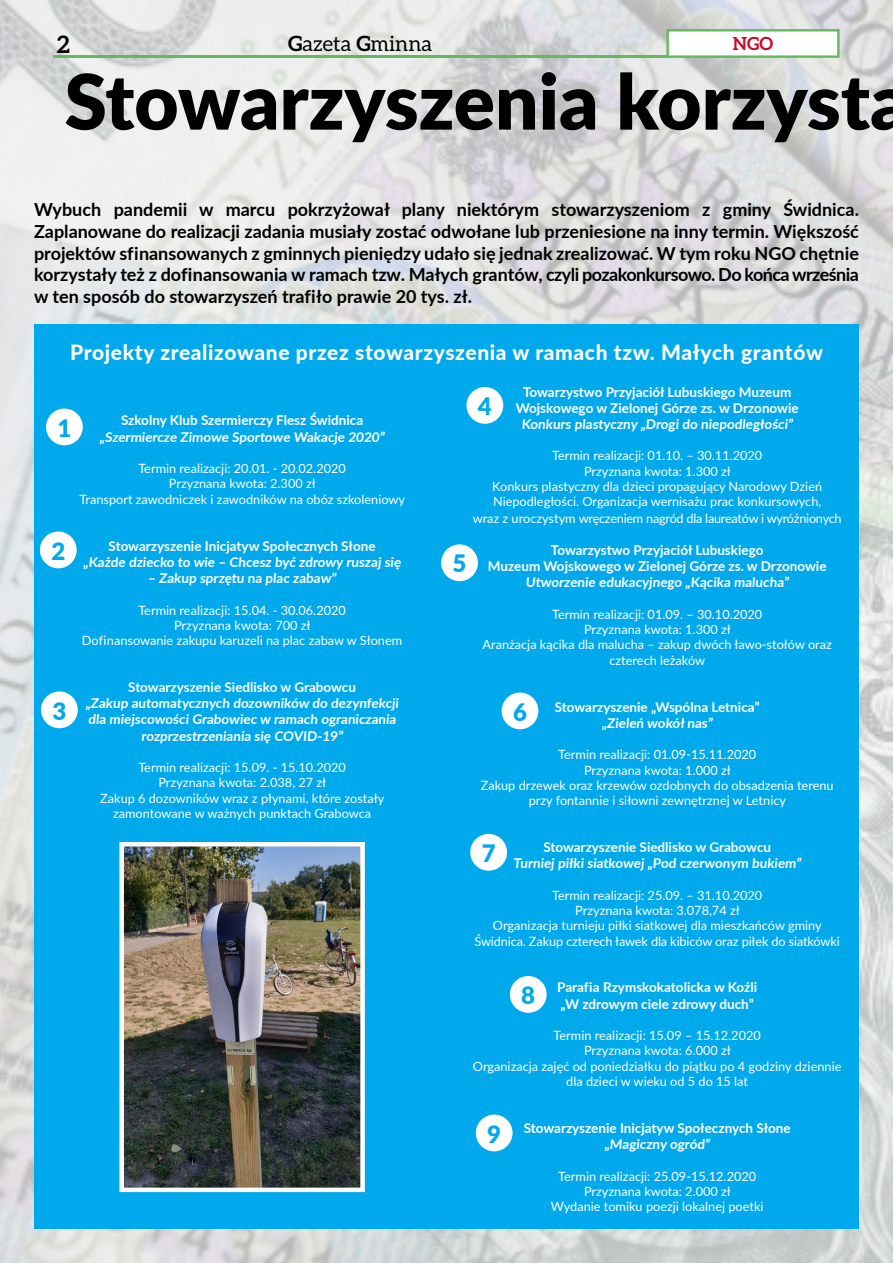
<style>
.page{position:relative;width:893px;height:1263px;background:#fff}
.page>*{position:absolute;margin:0;border:0;box-sizing:border-box;transform-origin:0 0}
.t1{font:900 76.5px "Lato";color:#000}
.t2{font:900 24px "Lato";color:#00a9ec}
.t3{font:700 24px "Aleo";color:#000}
.t4{font:800 21px "Lato";letter-spacing:.03em;color:#fff}
.t5{font:21px "Aleo";color:#000}
.t6{font:700 18px/21.6px "Lato";color:#000;text-align:justify}
.t7{font:700 18px "Aleo";color:#c60a27}
.t8{font:700 13.5px/16.2px "Lato";color:#fff;text-align:center}
.t9{font:12.75px/15.3px "Lato";color:#fff;text-align:center}
.s1{font-weight:700}
</style>
<div class="page">
<img style="left:0;top:0;width:893px;height:1263px">
<hr style="left:53px;top:56px;width:613px;height:2px;background:#61ba5b">
<div style="left:666px;top:29px;width:174px;height:29px;background:#fff;border:2px solid #61ba5b"></div>
<div style="left:34px;top:325px;width:825px;height:904px;background:#00a9ec"></div>
<img style="left:124px;top:847px;width:236px;height:340px">
<div style="left:119px;top:842px;width:246px;height:350px;border:4px solid #fff"></div>
<div style="left:46px;top:409px;width:37px;height:36px;background:#fff;border-radius:50%"></div>
<div style="left:40px;top:531px;width:37px;height:37px;background:#fff;border-radius:50%"></div>
<div style="left:41px;top:691px;width:37px;height:37px;background:#fff;border-radius:50%"></div>
<div style="left:466px;top:387px;width:37px;height:37px;background:#fff;border-radius:50%"></div>
<div style="left:441px;top:544px;width:37px;height:37px;background:#fff;border-radius:50%"></div>
<div style="left:502px;top:692px;width:36px;height:37px;background:#fff;border-radius:50%"></div>
<div style="left:470px;top:834px;width:37px;height:37px;background:#fff;border-radius:50%"></div>
<div style="left:510px;top:976px;width:37px;height:37px;background:#fff;border-radius:50%"></div>
<div style="left:476px;top:1114px;width:37px;height:37px;background:#fff;border-radius:50%"></div>
<h2 class="t3" style="left:57px;top:30px;width:15px">2</h2>
<h3 class="t5" style="left:288px;top:31px;width:146px"><span class="s1">G</span>azeta <span class="s1">G</span>minna</h3>
<h3 class="t7" style="left:733px;top:33px;width:42px">NGO</h3>
<h1 class="t1" style="left:65px;top:44px;width:847px">Stowarzyszenia korzysta</h1>
<p class="t6" style="left:34px;top:198px;width:826px">Wybuch pandemii w marcu pokrzyżował plany niektórym stowarzyszeniom z gminy Świdnica.<br>Zaplanowane do realizacji zadania musiały zostać odwołane lub przeniesione na inny termin. Większość projektów sfinansowanych z gminnych pieniędzy udało się jednak zrealizować. W tym roku NGO chętnie korzystały też z dofinansowania w ramach tzw. Małych grantów, czyli pozakonkursowo. Do końca września w ten sposób do stowarzyszeń trafiło prawie 20 tys. zł.</p>
<h3 class="t4" style="left:70px;top:337px;width:754px">Projekty zrealizowane przez stowarzyszenia w ramach tzw. Małych grantów</h3>
<h2 class="t2" style="left:57px;top:410px;width:15px">1</h2>
<h2 class="t2" style="left:51px;top:533px;width:15px">2</h2>
<h2 class="t2" style="left:52px;top:693px;width:15px">3</h2>
<p class="t8" style="left:100px;top:412px;width:288px">Szkolny Klub Szermierczy Flesz Świdnica „Szermiercze Zimowe Sportowe Wakacje 2020”</p>
<p class="t9" style="left:79px;top:460px;width:327px">Termin realizacji: 20.01. - 20.02.2020<br>Przyznana kwota: 2.300 zł<br>Transport zawodniczek i zawodników na obóz szkoleniowy</p>
<p class="t8" style="left:83px;top:537px;width:321px">Stowarzyszenie Inicjatyw Społecznych Słone<br>„Każde dziecko to wie – Chcesz być zdrowy ruszaj się</p>
<p class="t8" style="left:148px;top:569px;width:192px">– Zakup sprzętu na plac zabaw”</p>
<p class="t9" style="left:82px;top:602px;width:322px">Termin realizacji: 15.04. - 30.06.2020<br>Przyznana kwota: 700 zł<br>Dofinansowanie zakupu karuzeli na plac zabaw w Słonem</p>
<p class="t8" style="left:85px;top:678px;width:316px">Stowarzyszenie Siedlisko w Grabowcu<br>„Zakup automatycznych dozowników do dezynfekcji dla miejscowości Grabowiec w ramach ograniczania rozprzestrzeniania się COVID-19”</p>
<p class="t9" style="left:100px;top:759px;width:286px">Termin realizacji: 15.09. - 15.10.2020<br>Przyznana kwota: 2.038, 27 zł<br>Zakup 6 dozowników wraz z płynami. które zostały zamontowane w ważnych punktach Grabowca</p>
<h2 class="t2" style="left:478px;top:388px;width:15px">4</h2>
<p class="t8" style="left:516px;top:383px;width:284px">Towarzystwo Przyjaciół Lubuskiego Muzeum<br>Wojskowego w Zielonej Górze zs. w Drzonowie<br>Konkurs plastyczny „Drogi do niepodległości”</p>
<p class="t9" style="left:473px;top:447px;width:371px">Termin realizacji: 01.10. – 30.11.2020<br>Przyznana kwota: 1.300 zł<br>Konkurs plastyczny dla dzieci propagujący Narodowy Dzień Niepodległości. Organizacja wernisażu prac konkursowych,<br>wraz z uroczystym wręczeniem nagród dla laureatów i wyróżnionych</p>
<p class="t8" style="left:488px;top:541px;width:340px">Towarzystwo Przyjaciół Lubuskiego<br>Muzeum Wojskowego w Zielonej Górze zs. w Drzonowie<br>Utworzenie edukacyjnego „Kącika malucha”</p>
<p class="t9" style="left:482px;top:606px;width:351px">Termin realizacji: 01.09. – 30.10.2020<br>Przyznana kwota: 1.300 zł<br>Aranżacja kącika dla malucha – zakup dwóch ławo-stołów oraz czterech leżaków</p>
<p class="t8" style="left:555px;top:698px;width:206px">Stowarzyszenie „Wspólna Letnica” „Zieleń wokół nas”</p>
<p class="t9" style="left:481px;top:746px;width:354px">Termin realizacji: 01.09-15.11.2020<br>Przyznana kwota: 1.000 zł<br>Zakup drzewek oraz krzewów ozdobnych do obsadzenia terenu przy fontannie i siłowni zewnętrznej w Letnicy</p>
<p class="t8" style="left:513px;top:838px;width:291px">Stowarzyszenie Siedlisko w Grabowcu<br>Turniej piłki siatkowej „Pod czerwonym bukiem”</p>
<p class="t9" style="left:474px;top:887px;width:367px">Termin realizacji: 25.09. – 31.10.2020<br>Przyznana kwota: 3.078,74 zł<br>Organizacja turnieju piłki siatkowej dla mieszkańców gminy Świdnica. Zakup czterech ławek dla kibiców oraz piłek do siatkówki</p>
<p class="t8" style="left:557px;top:979px;width:202px;text-align:left">Parafia Rzymskokatolicka w Koźli „W zdrowym ciele zdrowy duch”</p>
<p class="t9" style="left:473px;top:1027px;width:370px">Termin realizacji: 15.09 – 15.12.2020<br>Przyznana kwota: 6.000 zł<br>Organizacja zajęć od poniedziałku do piątku po 4 godziny dziennie dla dzieci w wieku od 5 do 15 lat</p>
<p class="t8" style="left:524px;top:1119px;width:269px">Stowarzyszenie Inicjatyw Społecznych Słone „Magiczny ogród”</p>
<p class="t9" style="left:551px;top:1168px;width:214px">Termin realizacji: 25.09-15.12.2020<br>Przyznana kwota: 2.000 zł<br>Wydanie tomiku poezji lokalnej poetki</p>
<h2 class="t2" style="left:453px;top:546px;width:15px">5</h2>
<h2 class="t2" style="left:513px;top:694px;width:15px">6</h2>
<h2 class="t2" style="left:482px;top:835px;width:15px">7</h2>
<h2 class="t2" style="left:521px;top:977px;width:15px">8</h2>
<h2 class="t2" style="left:487px;top:1116px;width:15px">9</h2>
</div>
